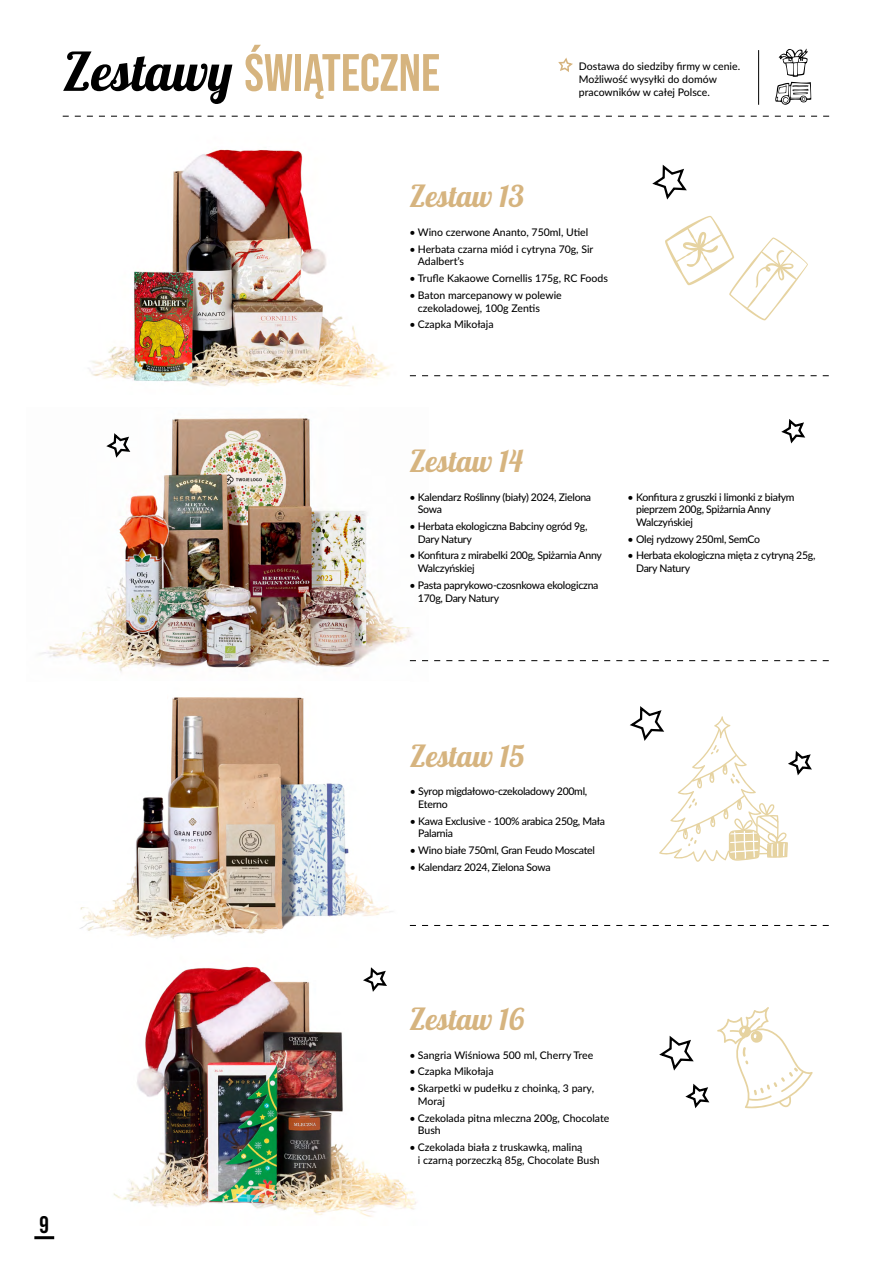
<style>
.page{position:relative;width:893px;height:1263px;background:#fff}
.page>*{position:absolute;margin:0;border:0;box-sizing:border-box;transform-origin:0 0}
.t1{font:700 52.5px "Bebas Neue Pro";color:#d6b47f}
.t2{font:italic 700 30px "Lobster Two";letter-spacing:-.01em;color:#d6b47f}
.t3{font:700 24px "Bebas Neue Pro";color:#000}
.t4{font:500 10.5px/12.6px "Lato";letter-spacing:-.025em;color:#000}
.t5{font:500 10.5px/12.6px "Lato";color:#000}
.s1{font-family:"Lobster Two";font-style:italic;color:#000}
</style>
<div class="page">
<img style="left:113px;top:966px;width:304px;height:251px">
<img style="left:40px;top:415px;width:388px;height:257px">
<img style="left:88px;top:149px;width:302px;height:237px">
<img style="left:80px;top:697px;width:330px;height:242px">
<svg style="left:63px;top:116px;width:766px;height:1px"></svg>
<svg style="left:558px;top:57px;width:15px;height:15px"></svg>
<svg style="left:775px;top:49px;width:37px;height:56px"></svg>
<hr style="left:758px;top:50px;width:1px;height:55px;background:#000">
<svg style="left:410px;top:375px;width:419px;height:1px"></svg>
<svg style="left:410px;top:660px;width:419px;height:1px"></svg>
<svg style="left:410px;top:925px;width:419px;height:1px"></svg>
<svg style="left:652px;top:164px;width:35px;height:36px"></svg>
<svg style="left:781px;top:419px;width:25px;height:25px"></svg>
<svg style="left:360px;top:966px;width:29px;height:28px"></svg>
<svg style="left:104px;top:432px;width:28px;height:28px"></svg>
<svg style="left:630px;top:706px;width:182px;height:156px"></svg>
<svg style="left:659px;top:1007px;width:154px;height:102px"></svg>
<svg style="left:665px;top:216px;width:143px;height:104px"></svg>
<hr style="left:34px;top:1236px;width:20px;height:3px;background:#000">
<h1 class="t1" style="left:63px;top:43px;width:379px"><span class="s1">Zestawy</span> ŚWIĄTECZNE</h1>
<h2 class="t2" style="left:409px;top:177px;width:117px">Zestaw 13</h2>
<p class="t5" style="left:579px;top:60px;width:163px">Dostawa do siedziby firmy w cenie.<br>Możliwość wysyłki do domów pracowników w całej Polsce.</p>
<p class="t5" style="left:409px;top:225px;width:180px">• Wino czerwone Ananto, 750ml, Utiel</p>
<p class="t5" style="left:418px;top:242px;width:177px;text-indent:-9px">• Herbata czarna miód i cytryna 70g, Sir<br>Adalbert’s</p>
<p class="t5" style="left:409px;top:272px;width:200px">• Trufle Kakaowe Cornellis 175g, RC Foods</p>
<p class="t5" style="left:418px;top:288px;width:145px;text-indent:-9px">• Baton marcepanowy w polewie czekoladowej, 100g Zentis</p>
<p class="t5" style="left:409px;top:318px;width:86px">• Czapka Mikołaja</p>
<h2 class="t2" style="left:409px;top:442px;width:116px">Zestaw 14</h2>
<p class="t4" style="left:418px;top:490px;width:175px;text-indent:-9px">• Kalendarz Roślinny (biały) 2024, Zielona<br>Sowa</p>
<p class="t4" style="left:418px;top:519px;width:171px;text-indent:-9px">• Herbata ekologiczna Babciny ogród 9g,<br>Dary Natury</p>
<p class="t4" style="left:418px;top:549px;width:186px;text-indent:-9px">• Konfitura z mirabelki 200g, Spiżarnia Anny<br>Walczyńskiej</p>
<p class="t4" style="left:418px;top:578px;width:182px;text-indent:-9px">• Pasta paprykowo-czosnkowa ekologiczna<br>170g, Dary Natury</p>
<p class="t4" style="left:636px;top:490px;width:160px;text-indent:-9px">• Konfitura z gruszki i limonki z białym pieprzem 200g, Spiżarnia Anny<br>Walczyńskiej</p>
<p class="t4" style="left:628px;top:532px;width:134px">• Olej rydzowy 250ml, SemCo</p>
<p class="t4" style="left:636px;top:549px;width:181px;text-indent:-9px">• Herbata ekologiczna mięta z cytryną 25g,<br>Dary Natury</p>
<h3 class="t3" style="left:40px;top:1211px;width:11px">9</h3>
<h2 class="t2" style="left:410px;top:736px;width:116px">Zestaw 15</h2>
<p class="t4" style="left:418px;top:785px;width:171px;text-indent:-9px">• Syrop migdałowo-czekoladowy 200ml,<br>Eterno</p>
<p class="t4" style="left:418px;top:814px;width:188px;text-indent:-9px">• Kawa Exclusive - 100% arabica 250g, Mała<br>Palarnia</p>
<p class="t4" style="left:410px;top:843px;width:187px">• Wino białe 750ml, Gran Feudo Moscatel</p>
<p class="t4" style="left:410px;top:860px;width:142px">• Kalendarz 2024, Zielona Sowa</p>
<h2 class="t2" style="left:409px;top:1000px;width:117px">Zestaw 16</h2>
<p class="t5" style="left:409px;top:1048px;width:185px">• Sangria Wiśniowa 500 ml, Cherry Tree</p>
<p class="t5" style="left:409px;top:1065px;width:86px">• Czapka Mikołaja</p>
<p class="t5" style="left:418px;top:1082px;width:178px;text-indent:-9px">• Skarpetki w pudełku z choinką, 3 pary,<br>Moraj</p>
<p class="t5" style="left:418px;top:1111px;width:193px;text-indent:-9px">• Czekolada pitna mleczna 200g, Chocolate<br>Bush</p>
<p class="t5" style="left:418px;top:1140px;width:183px;text-indent:-9px">• Czekolada biała z truskawką, maliną<br>i czarną porzeczką 85g, Chocolate Bush</p>
</div>
